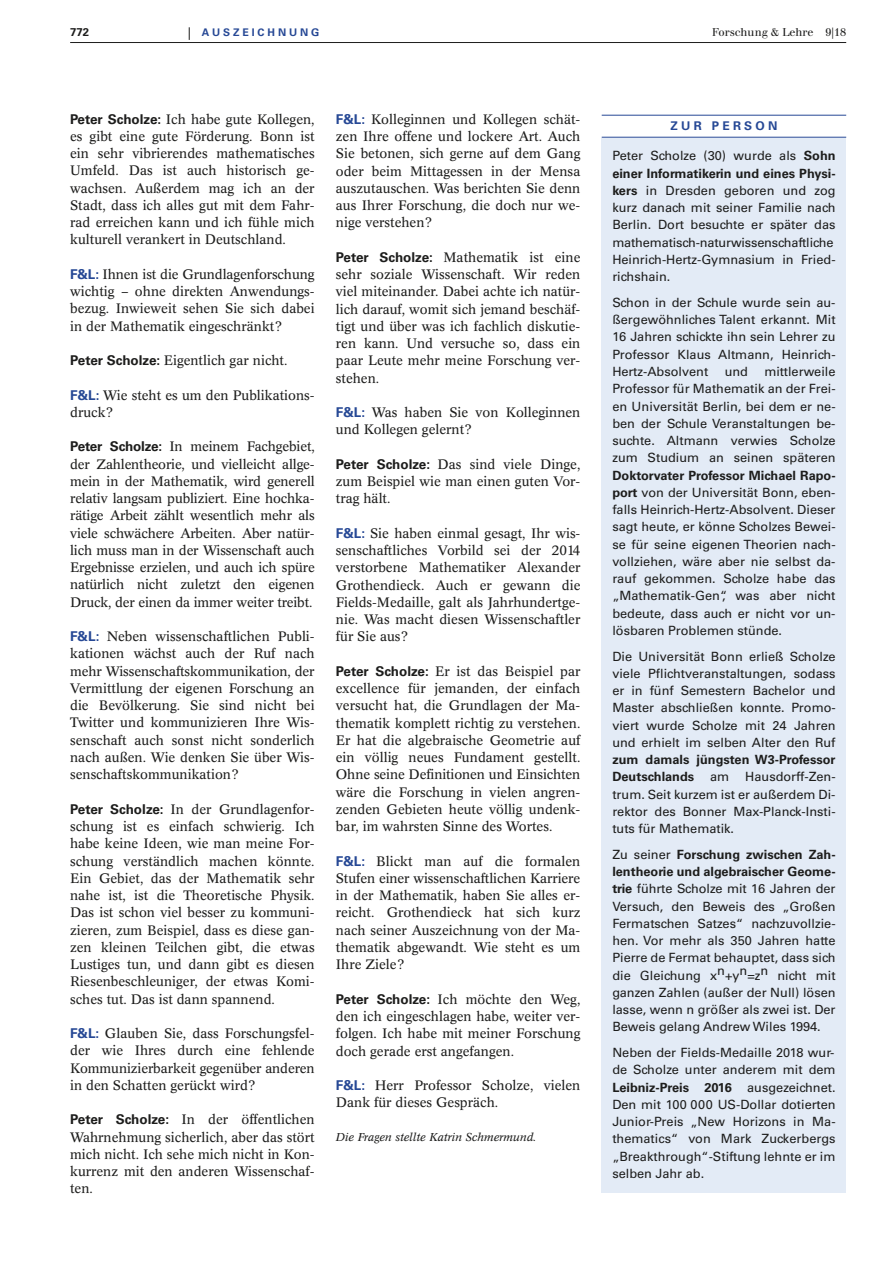
<style>
.page{position:relative;width:893px;height:1263px;background:#fff}
.page>*{position:absolute;margin:0;border:0;box-sizing:border-box;transform-origin:0 0}
.t1{font:13.5px/17.2px "Concorde BE";color:#1d1d1c;text-align:justify}
.t2{font:12.75px/17.2px "Univers LT";color:#1d1d1c;text-align:justify}
.t3{font:700 12px "Univers LT";letter-spacing:.28em;color:#264895}
.t4{font:italic 11.25px "Concorde BE";color:#1d1d1c}
.t5{font:11.25px "Walbaum";color:#1d1d1c}
.t6{font:700 11.25px "Univers LT";color:#1d1d1c}
.t7{font:700 10.5px "Univers LT";letter-spacing:.28em;color:#264895}
.s1{font-family:"Univers LT";font-weight:700}
.s2{font-family:"Univers LT";font-weight:700;color:#264895}
.s3{font-weight:700}
</style>
<div class="page">
<hr style="left:70px;top:42px;width:776px;height:1px;background:#1d1d1c">
<svg style="left:189px;top:27px;width:1px;height:13px"></svg>
<div style="left:602px;top:138px;width:244px;height:1055px;background:#e3ebf6"></div>
<hr style="left:602px;top:115px;width:244px;height:1px;background:#264895">
<hr style="left:602px;top:137px;width:244px;height:1px;background:#264895">
<p class="t6" style="left:70px;top:28px;width:20px">772</p>
<p class="t7" style="left:202px;top:28px;width:119px">AUSZEICHNUNG</p>
<p class="t5" style="left:712px;top:28px;width:135px">Forschung &amp; Lehre 9|18</p>
<p class="t1" style="left:70px;top:111px;width:246px"><span class="s1">Peter Scholze:</span> Ich habe gute Kollegen, es gibt eine gute Förderung. Bonn ist ein sehr vibrierendes mathematisches Umfeld. Das ist auch historisch ge&shy;wachsen. Außerdem mag ich an der Stadt, dass ich alles gut mit dem Fahr&shy;rad erreichen kann und ich fühle mich kulturell verankert in Deutschland.</p>
<p class="t1" style="left:70px;top:266px;width:246px"><span class="s2">F&amp;L:</span> Ihnen ist die Grundlagenforschung wichtig – ohne direkten Anwendungs&shy;bezug. Inwieweit sehen Sie sich dabei in der Mathematik eingeschränkt?</p>
<p class="t1" style="left:70px;top:353px;width:219px"><span class="s1">Peter Scholze:</span> Eigentlich gar nicht.</p>
<p class="t1" style="left:70px;top:387px;width:246px"><span class="s2">F&amp;L:</span> Wie steht es um den Publikations&shy;druck?</p>
<p class="t1" style="left:70px;top:439px;width:246px"><span class="s1">Peter Scholze:</span> In meinem Fachgebiet, der Zahlentheorie, und vielleicht allge&shy;mein in der Mathematik, wird generell relativ langsam publiziert. Eine hochka&shy;rätige Arbeit zählt wesentlich mehr als viele schwächere Arbeiten. Aber natür&shy;lich muss man in der Wissenschaft auch Ergebnisse erzielen, und auch ich spüre natürlich nicht zuletzt den eigenen Druck, der einen da immer weiter treibt.</p>
<p class="t1" style="left:70px;top:629px;width:246px"><span class="s2">F&amp;L:</span> Neben wissenschaftlichen Publi&shy;kationen wächst auch der Ruf nach mehr Wissenschaftskommunikation, der Vermittlung der eigenen Forschung an die Bevölkerung. Sie sind nicht bei Twitter und kommunizieren Ihre Wis&shy;senschaft auch sonst nicht sonderlich nach außen. Wie denken Sie über Wis&shy;senschaftskommunikation?</p>
<p class="t1" style="left:70px;top:801px;width:246px"><span class="s1">Peter Scholze:</span> In der Grundlagenfor&shy;schung ist es einfach schwierig. Ich habe keine Ideen, wie man meine For&shy;schung verständlich machen könnte.<br>Ein Gebiet, das der Mathematik sehr nahe ist, ist die Theoretische Physik.<br>Das ist schon viel besser zu kommuni&shy;zieren, zum Beispiel, dass es diese gan&shy;zen kleinen Teilchen gibt, die etwas Lustiges tun, und dann gibt es diesen Riesenbeschleuniger, der etwas Komi&shy;sches tut. Das ist dann spannend.</p>
<p class="t1" style="left:70px;top:1026px;width:246px"><span class="s2">F&amp;L:</span> Glauben Sie, dass Forschungsfel&shy;der wie Ihres durch eine fehlende Kommunizierbarkeit gegenüber anderen in den Schatten gerückt wird?</p>
<p class="t1" style="left:70px;top:1112px;width:246px"><span class="s1">Peter Scholze:</span> In der öffentlichen Wahrnehmung sicherlich, aber das stört mich nicht. Ich sehe mich nicht in Kon&shy;kurrenz mit den anderen Wissenschaf&shy;ten.</p>
<p class="t1" style="left:336px;top:111px;width:246px"><span class="s2">F&amp;L:</span> Kolleginnen und Kollegen schät&shy;zen Ihre offene und lockere Art. Auch Sie betonen, sich gerne auf dem Gang oder beim Mittagessen in der Mensa auszutauschen. Was berichten Sie denn aus Ihrer Forschung, die doch nur we&shy;nige verstehen?</p>
<p class="t1" style="left:336px;top:249px;width:246px"><span class="s1">Peter Scholze:</span> Mathematik ist eine sehr soziale Wissenschaft. Wir reden viel miteinander. Dabei achte ich natür&shy;lich darauf, womit sich jemand beschäf&shy;tigt und über was ich fachlich diskutie&shy;ren kann. Und versuche so, dass ein paar Leute mehr meine Forschung ver&shy;stehen.</p>
<p class="t1" style="left:336px;top:405px;width:246px"><span class="s2">F&amp;L:</span> Was haben Sie von Kolleginnen und Kollegen gelernt?</p>
<p class="t1" style="left:336px;top:456px;width:246px"><span class="s1">Peter Scholze:</span> Das sind viele Dinge, zum Beispiel wie man einen guten Vor&shy;trag hält.</p>
<p class="t1" style="left:336px;top:525px;width:246px"><span class="s2">F&amp;L:</span> Sie haben einmal gesagt, Ihr wis&shy;senschaftliches Vorbild sei der 2014 verstorbene Mathematiker Alexander Grothendieck. Auch er gewann die Fields-Medaille, galt als Jahrhundertge&shy;nie. Was macht diesen Wissenschaftler für Sie aus?</p>
<p class="t1" style="left:336px;top:663px;width:246px"><span class="s1">Peter Scholze:</span> Er ist das Beispiel par excellence für jemanden, der einfach versucht hat, die Grundlagen der Ma&shy;thematik komplett richtig zu verstehen.<br>Er hat die algebraische Geometrie auf ein völlig neues Fundament gestellt.<br>Ohne seine Definitionen und Einsichten wäre die Forschung in vielen angren&shy;zenden Gebieten heute völlig undenk&shy;bar, im wahrsten Sinne des Wortes.</p>
<p class="t1" style="left:336px;top:853px;width:246px"><span class="s2">F&amp;L:</span> Blickt man auf die formalen Stufen einer wissenschaftlichen Karriere in der Mathematik, haben Sie alles er&shy;reicht. Grothendieck hat sich kurz nach seiner Auszeichnung von der Ma&shy;thematik abgewandt. Wie steht es um Ihre Ziele?</p>
<p class="t1" style="left:336px;top:991px;width:246px"><span class="s1">Peter Scholze:</span> Ich möchte den Weg, den ich eingeschlagen habe, weiter ver&shy;folgen. Ich habe mit meiner Forschung doch gerade erst angefangen.</p>
<p class="t1" style="left:336px;top:1078px;width:246px"><span class="s2">F&amp;L:</span> Herr Professor Scholze, vielen<br>Dank für dieses Gespräch.</p>
<p class="t4" style="left:336px;top:1133px;width:202px">Die Fragen stellte Katrin Schmermund.</p>
<p class="t3" style="left:670px;top:122px;width:109px">ZUR PERSON</p>
<p class="t2" style="left:612px;top:148px;width:225px;text-align:left">Peter Scholze (30) wurde als <span class="s3">Sohn einer Informatikerin und eines Physi&shy;kers</span> in Dresden geboren und zog kurz danach mit seiner Familie nach Berlin. Dort besuchte er später das mathematisch-naturwissenschaftliche Heinrich-Hertz-Gymnasium in Fried&shy;richshain.</p>
<p class="t2" style="left:612px;top:295px;width:225px">Schon in der Schule wurde sein au&shy;ßergewöhnliches Talent erkannt. Mit 16 Jahren schickte ihn sein Lehrer zu Professor Klaus Altmann, Heinrich-Hertz-Absolvent</p>
<p class="t2" style="left:612px;top:364px;width:225px;text-indent:152px">mittlerweile Professor für Mathematik an der Frei&shy;en Universität Berlin, bei dem er ne&shy;ben der Schule Veranstaltungen be&shy;suchte. Altmann verwies Scholze zum Studium an seinen späteren</p>
<p class="t2" style="left:612px;top:467px;width:225px"><span class="s3">Doktorvater Professor Michael Rapo&shy;port</span> von der Universität Bonn, eben&shy;falls Heinrich-Hertz-Absolvent. Dieser sagt heute, er könne Scholzes Bewei&shy;se für seine eigenen Theorien nach&shy;vollziehen, wäre aber nie selbst da&shy;rauf gekommen. Scholze habe das „Mathematik-Gen“, was aber nicht bedeute, dass auch er nicht vor un&shy;lösbaren Problemen stünde.</p>
<p class="t2" style="left:612px;top:648px;width:225px">Die Universität Bonn erließ Scholze viele Pflichtveranstaltungen, sodass er in fünf Semestern Bachelor und Master abschließen konnte. Promo&shy;viert wurde Scholze mit 24 Jahren und erhielt im selben Alter den Ruf</p>
<p class="t2" style="left:612px;top:752px;width:225px"><span class="s3">zum damals jüngsten W3-Professor Deutschlands</span> am Hausdorff-Zen&shy;trum. Seit kurzem ist er außerdem Di&shy;rektor des Bonner Max-Planck-Insti&shy;tuts für Mathematik.</p>
<p class="t2" style="left:612px;top:847px;width:225px">Zu seiner <span class="s3">Forschung zwischen Zah&shy;lentheorie und algebraischer Geome&shy;trie</span> führte Scholze mit 16 Jahren der Versuch, den Beweis des „Großen Fermatschen Satzes“ nachzuvollzie&shy;hen. Vor mehr als 350 Jahren hatte Pierre de Fermat behauptet, dass sich die Gleichung xn+yn=zn nicht mit ganzen Zahlen (außer der Null) lösen lasse, wenn n größer als zwei ist. Der Beweis gelang Andrew Wiles 1994.</p>
<p class="t2" style="left:612px;top:1045px;width:225px">Neben der Fields-Medaille 2018 wur&shy;de Scholze unter anderem mit dem <span class="s3">Leibniz-Preis 2016</span> ausgezeichnet.<br>Den mit 100 000 US-Dollar dotierten Junior-Preis „New Horizons in Ma&shy;thematics“ von Mark Zuckerbergs „Break through“-Stiftung lehnte er im selben Jahr ab.</p>
<p class="t2" style="left:725px;top:364px;width:25px">und</p>
</div>
